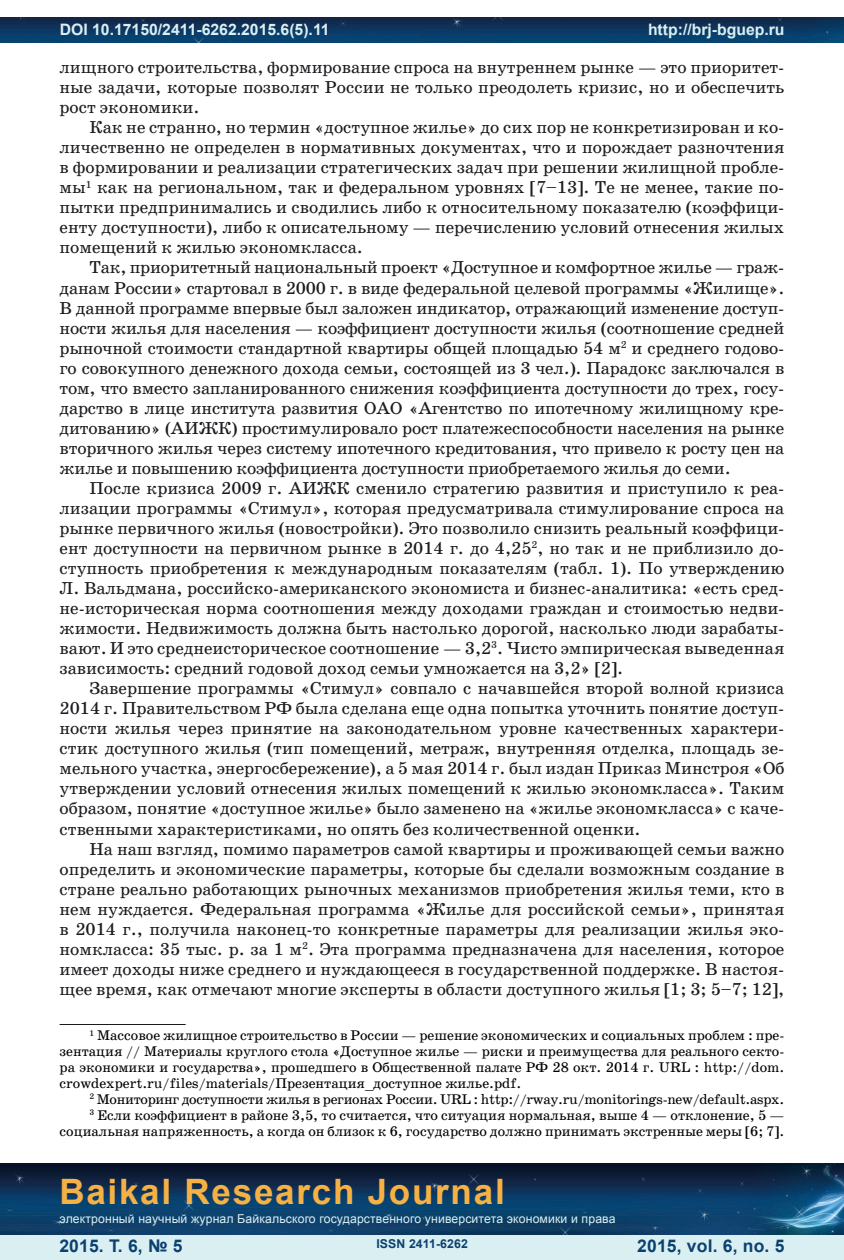
<style>
.page{position:relative;width:844px;height:1260px;background:#fff}
.page>*{position:absolute;margin:0;border:0;box-sizing:border-box;transform-origin:0 0}
.t1{font:700 35px "Arial";letter-spacing:.05em;color:#f6b145}
.t2{font:17.5px/20.1px "School Book C";color:#1b1c20;text-align:justify}
.t3{font:700 17.5px "Arial";letter-spacing:.01em;color:#0b4170}
.t4{font:700 15.75px "Arial";color:#daeff2}
.t5{font:14.17px/15.9px "School Book C";color:#020202;text-align:justify}
.t6{font:12.25px "Arial";letter-spacing:.01em;color:#daeff2}
.t7{font:700 12.25px "Arial";letter-spacing:.01em;color:#0b4170}
</style>
<div class="page">
<div style="left:0;top:1233px;width:843px;height:27px;background:#daeff2"></div>
<img style="left:0;top:1164px;width:843px;height:70px">
<img style="left:0;top:18px;width:843px;height:25px">
<hr style="left:60px;top:1024px;width:126px;height:1px;background:#1b1c20">
<p class="t4" style="left:60px;top:19px;width:271px">DOI 10.17150/2411-6262.2015.6(5).11</p>
<p class="t2" style="left:60px;top:57px;width:726px">лищного строительства, формирование спроса на внутреннем рынке — это приоритет&shy;ные задачи, которые позволят России не только преодолеть кризис, но и обеспечить рост экономики.</p>
<p class="t2" style="left:60px;top:117px;width:726px;text-indent:30px">Как не странно, но термин «доступное жилье» до сих пор не конкретизирован и ко&shy;личественно не определен в нормативных документах, что и порождает разночтения в формировании и реализации стратегических задач при решении жилищной пробле&shy;мы<sup>1</sup> как на региональном, так и федеральном уровнях [7–13]. Те не менее, такие по&shy;пытки предпринимались и сводились либо к относительному показателю (коэффици&shy;енту доступности), либо к описательному — перечислению условий отнесения жилых помещений к жилью экономкласса.</p>
<p class="t2" style="left:60px;top:258px;width:726px;text-indent:30px">Так, приоритетный национальный проект «Доступное и комфортное жилье — граж&shy;данам России» стартовал в 2000 г. в виде федеральной целевой программы «Жилище».<br>В данной программе впервые был заложен индикатор, отражающий изменение доступ&shy;ности жилья для населения — коэффициент доступности жилья (соотношение средней рыночной стоимости стандартной квартиры общей площадью 54 м<sup>2</sup> и среднего годово&shy;го совокупного денежного дохода семьи, состоящей из 3 чел.). Парадокс заключался в том, что вместо запланированного снижения коэффициента доступности до трех, госу&shy;дарство в лице института развития ОАО «Агентство по ипотечному жилищному кре&shy;дитованию» (АИЖК) простимулировало рост платежеспособности населения на рынке вторичного жилья через систему ипотечного кредитования, что привело к росту цен на жилье и повышению коэффициента доступности приобретаемого жилья до семи.</p>
<p class="t2" style="left:60px;top:478px;width:726px;text-indent:30px">После кризиса 2009 г. АИЖК сменило стратегию развития и приступило к реа&shy;лизации программы «Стимул», которая предусматривала стимулирование спроса на рынке первичного жилья (новостройки). Это позволило снизить реальный коэффици&shy;ент доступности на первичном рынке в 2014 г. до 4,25<sup>2</sup>, но так и не приблизило до&shy;ступность приобретения к международным показателям (табл. 1). По утверждению Л. Вальдмана, российско-американского экономиста и бизнес-аналитика: «есть сред&shy;не-историческая норма соотношения между доходами граждан и стоимостью недви&shy;жимости. Недвижимость должна быть настолько дорогой, насколько люди зарабаты&shy;вают. И это среднеисторическое соотношение — 3,2<sup>3</sup>. Чисто эмпирическая выведенная зависимость: средний годовой доход семьи умножается на 3,2» [2].</p>
<p class="t2" style="left:60px;top:679px;width:726px;text-indent:30px">Завершение программы «Стимул» совпало с начавшейся второй волной кризиса 2014 г. Правительством РФ была сделана еще одна попытка уточнить понятие доступ&shy;ности жилья через принятие на законодательном уровне качественных характери&shy;стик доступного жилья (тип помещений, метраж, внутренняя отделка, площадь зе&shy;мельного участка, энергосбережение), а 5 мая 2014 г. был издан Приказ Минстроя «Об утверждении условий отнесения жилых помещений к жилью экономкласса». Таким образом, понятие «доступное жилье» было заменено на «жилье экономкласса» с каче&shy;ственными характеристиками, но опять без количественной оценки.</p>
<p class="t2" style="left:60px;top:839px;width:726px;text-indent:30px">На наш взгляд, помимо параметров самой квартиры и проживающей семьи важно определить и экономические параметры, которые бы сделали возможным создание в стране реально работающих рыночных механизмов приобретения жилья теми, кто в нем нуждается. Федеральная программа «Жилье для российской семьи», принятая в 2014 г., получила наконец-то конкретные параметры для реализации жилья эко&shy;номкласса: 35 тыс. р. за 1 м<sup>2</sup>. Эта программа предназначена для населения, которое имеет доходы ниже среднего и нуждающееся в государственной поддержке. В настоя&shy;щее время, как отмечают многие эксперты в области доступного жилья [1; 3; 5–7; 12],</p>
<p class="t5" style="left:60px;top:1028px;width:726px;text-indent:30px"><sup>1</sup> Массовое жилищное строительство в России — решение экономических и социальных проблем : пре&shy;зентация // Материалы круглого стола «Доступное жилье — риски и преимущества для реального секто&shy;ра экономики и государства», прошедшего в Общественной палате РФ 28 окт. 2014 г. URL : http://dom. crowdexpert.ru/files/materials/Презентация_доступное жилье.pdf.</p>
<p class="t5" style="left:60px;top:1092px;width:726px;text-align:right"><sup>2</sup> Мониторинг доступности жилья в регионах России. URL : http://rway.ru/monitorings-new/default.aspx.<br><sup>3</sup> Если коэффициент в районе 3,5, то считается, что ситуация нормальная, выше 4 — отклонение, 5 — социальная напряженность, а когда он близок к 6, государство должно принимать экстренные меры [6; 7].</p>
<p class="t4" style="left:647px;top:19px;width:138px">http://brj-bguep.ru</p>
<h1 class="t1" style="left:59px;top:1168px;width:447px">Baikal Research Journal</h1>
<p class="t6" style="left:60px;top:1211px;width:557px">электронный научный журнал Байкальского государственного университета экономики и права</p>
<p class="t3" style="left:59px;top:1234px;width:125px">2015. Т. 6, № 5</p>
<p class="t3" style="left:637px;top:1234px;width:149px">2015, vol. 6, no. 5</p>
<p class="t7" style="left:376px;top:1236px;width:93px">ISSN 2411-6262</p>
</div>
